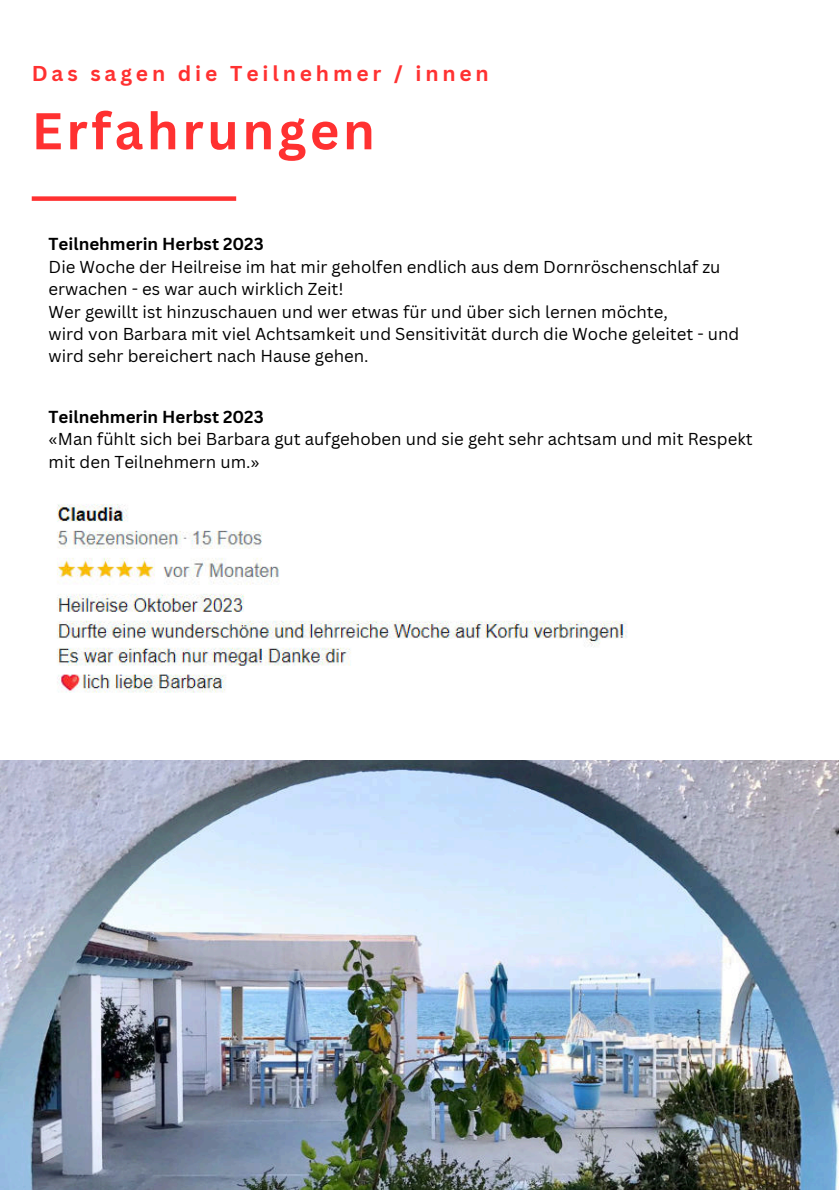
<style>
.page{position:relative;width:839px;height:1191px;background:#fff}
.page>*{position:absolute;margin:0;border:0;box-sizing:border-box;transform-origin:0 0}
.t1{font:700 50.6px "Canva Sans";letter-spacing:.07em;color:#ff3131}
.t2{font:700 21px "Canva Sans";letter-spacing:.185em;color:#ff3131}
.t3{font:700 17px "Canva Sans";color:#000}
.t4{font:16.8px/22.4px "Canva Sans";color:#000}
</style>
<div class="page">
<img style="left:0;top:761px;width:838px;height:428px">
<div style="left:32px;top:196px;width:204px;height:5px;background:#ff3131"></div>
<img style="left:57px;top:504px;width:571px;height:189px">
<p class="t2" style="left:32px;top:61px;width:458px">Das sagen die Teilnehmer / innen</p>
<h1 class="t1" style="left:32px;top:101px;width:344px">Erfahrungen</h1>
<p class="t3" style="left:49px;top:234px;width:216px">Teilnehmerin Herbst 2023</p>
<p class="t4" style="left:49px;top:256px;width:692px">Die Woche der Heilreise im hat mir geholfen endlich aus dem Dornröschenschlaf zu erwachen - es war auch wirklich Zeit!<br>Wer gewillt ist hinzuschauen und wer etwas für und über sich lernen möchte,<br>wird von Barbara mit viel Achtsamkeit und Sensitivität durch die Woche geleitet - und wird sehr bereichert nach Hause gehen.</p>
<p class="t3" style="left:49px;top:407px;width:216px">Teilnehmerin Herbst 2023</p>
<p class="t4" style="left:49px;top:428px;width:705px">«Man fühlt sich bei Barbara gut aufgehoben und sie geht sehr achtsam und mit Respekt mit den Teilnehmern um.»</p>
</div>
